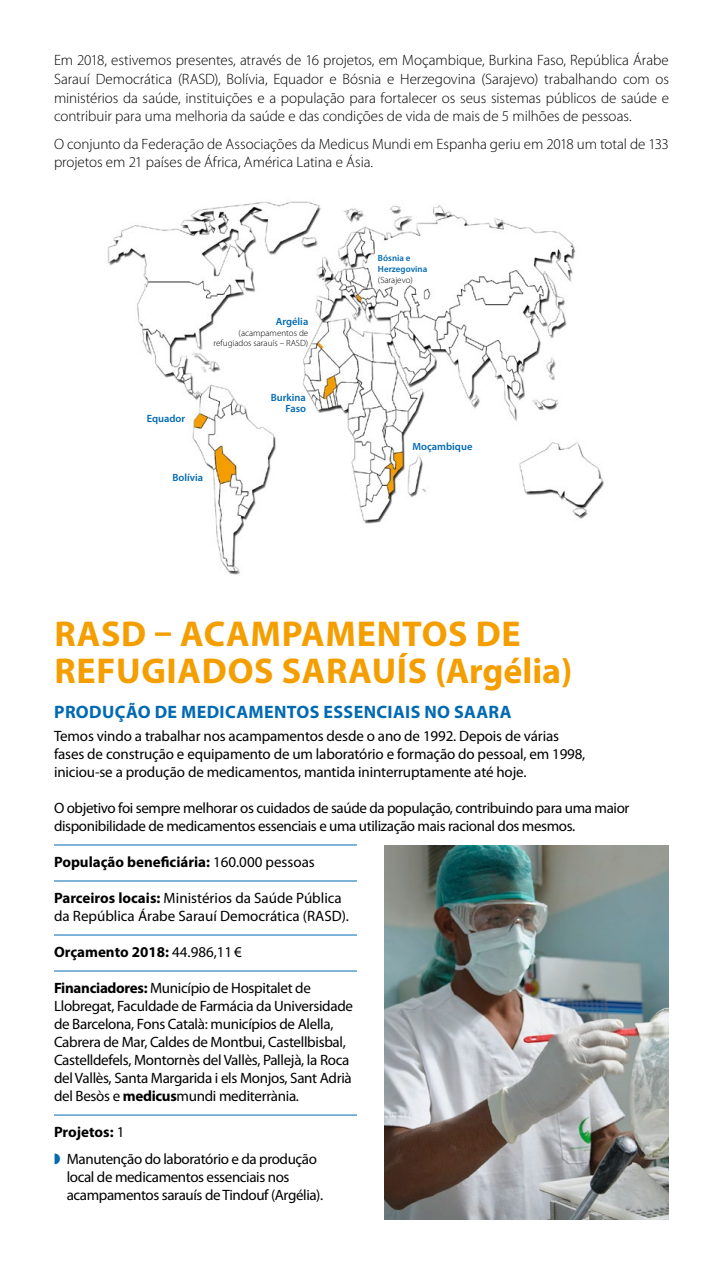
<style>
.page{position:relative;width:723px;height:1276px;background:#fff}
.page>*{position:absolute;margin:0;border:0;box-sizing:border-box;transform-origin:0 0}
.t1{font:700 36px/37.8px "Myriad Pro";letter-spacing:.02em;color:#f49e00}
.t2{font:700 18px "Myriad Pro";letter-spacing:.02em;color:#006ab3}
.t3{font:15px/18px "Myriad Pro";letter-spacing:-.02em;color:#000}
.t4{font:300 15px/18.8px "Myriad Pro";letter-spacing:-.005em;color:#000;text-align:justify}
.t5{font:15px/18px "Myriad Pro";color:#000}
.t6{font:700 15px "Myriad Pro";color:#000}
.t7{font:600 10.5px/10.5px "Myriad Pro";color:#006ab3;text-align:right}
.t8{font:300 9px/10.8px "Myriad Pro";color:#000;text-align:right}
.t9{font:600 9px/10.8px "Myriad Pro";color:#006ab3}
.s1{font-weight:400}
.s2{font-weight:700}
.s3{color:#006ab3}
</style>
<div class="page">
<img style="left:107px;top:201px;width:497px;height:374px">
<hr style="left:54px;top:844px;width:303px;height:1px;background:#006ab3">
<hr style="left:54px;top:880px;width:303px;height:1px;background:#006ab3">
<hr style="left:54px;top:934px;width:303px;height:1px;background:#006ab3">
<hr style="left:54px;top:970px;width:303px;height:1px;background:#006ab3">
<hr style="left:54px;top:1114px;width:303px;height:1px;background:#006ab3">
<img style="left:384px;top:845px;width:285px;height:374px">
<p class="t4" style="left:54px;top:51px;width:616px">Em 2018, estivemos presentes, através de 16 projetos, em Moçambique, Burkina Faso, República Árabe Sarauí Democrática (RASD), Bolívia, Equador e Bósnia e Herzegovina (Sarajevo) trabalhando com os ministérios da saúde, instituições e a população para fortalecer os seus sistemas públicos de saúde e contribuir para uma melhoria da saúde e das condições de vida de mais de 5 milhões de pessoas.</p>
<p class="t4" style="left:54px;top:134px;width:616px">O conjunto da Federação de Associações da Medicus Mundi em Espanha geriu em 2018 um total de 133 projetos em 21 países de África, América Latina e Ásia.</p>
<p class="t7" style="left:147px;top:413px;width:40px">Equador</p>
<p class="t7" style="left:276px;top:316px;width:34px">Argélia</p>
<p class="t8" style="left:214px;top:327px;width:96px">(acampamentos de refugiados sarauís – RASD)</p>
<p class="t7" style="left:271px;top:393px;width:37px">Burkina<br>Faso</p>
<p class="t7" style="left:172px;top:472px;width:32px">Bolívia</p>
<p class="t9" style="left:378px;top:253px;width:51px">Bósnia e<br>Herzegovina</p>
<p class="t8" style="left:378px;top:275px;width:36px">(Sarajevo)</p>
<p class="t7" style="left:412px;top:442px;width:61px">Moçambique</p>
<h1 class="t1" style="left:54px;top:615px;width:520px">RASD – ACAMPAMENTOS DE<br>REFUGIADOS SARAUÍS (Argélia)</h1>
<p class="t2" style="left:54px;top:702px;width:459px">PRODUÇÃO DE MEDICAMENTOS ESSENCIAIS NO SAARA</p>
<p class="t3" style="left:54px;top:727px;width:533px">Temos vindo a trabalhar nos acampamentos desde o ano de 1992. Depois de várias fases de construção e equipamento de um laboratório e formação do pessoal, em 1998, iniciou-se a produção de medicamentos, mantida ininterruptamente até hoje.</p>
<p class="t3" style="left:54px;top:799px;width:577px">O objetivo foi sempre melhorar os cuidados de saúde da população, contribuindo para uma maior disponibilidade de medicamentos essenciais e uma utilização mais racional dos mesmos.</p>
<p class="t6" style="left:54px;top:853px;width:262px">População beneficiária: <span class="s1">160.000 pessoas</span></p>
<p class="t5" style="left:54px;top:889px;width:297px"><span class="s2">Parceiros locais:</span> Ministérios da Saúde Pública da República Árabe Sarauí Democrática (RASD).</p>
<p class="t6" style="left:54px;top:943px;width:189px">Orçamento 2018: <span class="s1">44.986,11€</span></p>
<p class="t3" style="left:54px;top:979px;width:300px"><span class="s2">Financiadores:</span> Município de Hospitalet de Llobregat, Faculdade de Farmácia da Universidade de Barcelona, Fons Català: municípios de Alella, Cabrera de Mar, Caldes de Montbui, Castellbisbal, Castelldefels, Montornès del Vallès, Pallejà, la Roca del Vallès, Santa Margarida i els Monjos, Sant Adrià del Besòs e <span class="s2">medicus</span>mundi mediterrània.</p>
<p class="t3" style="left:54px;top:1118px;width:264px;line-height:27px"><span class="s2">Projetos:</span> 1<br><span class="s3">◗</span> Manutenção do laboratório e da produção</p>
<p class="t3" style="left:67px;top:1168px;width:258px">local de medicamentos essenciais nos acampamentos sarauís de Tindouf (Argélia).</p>
</div>
